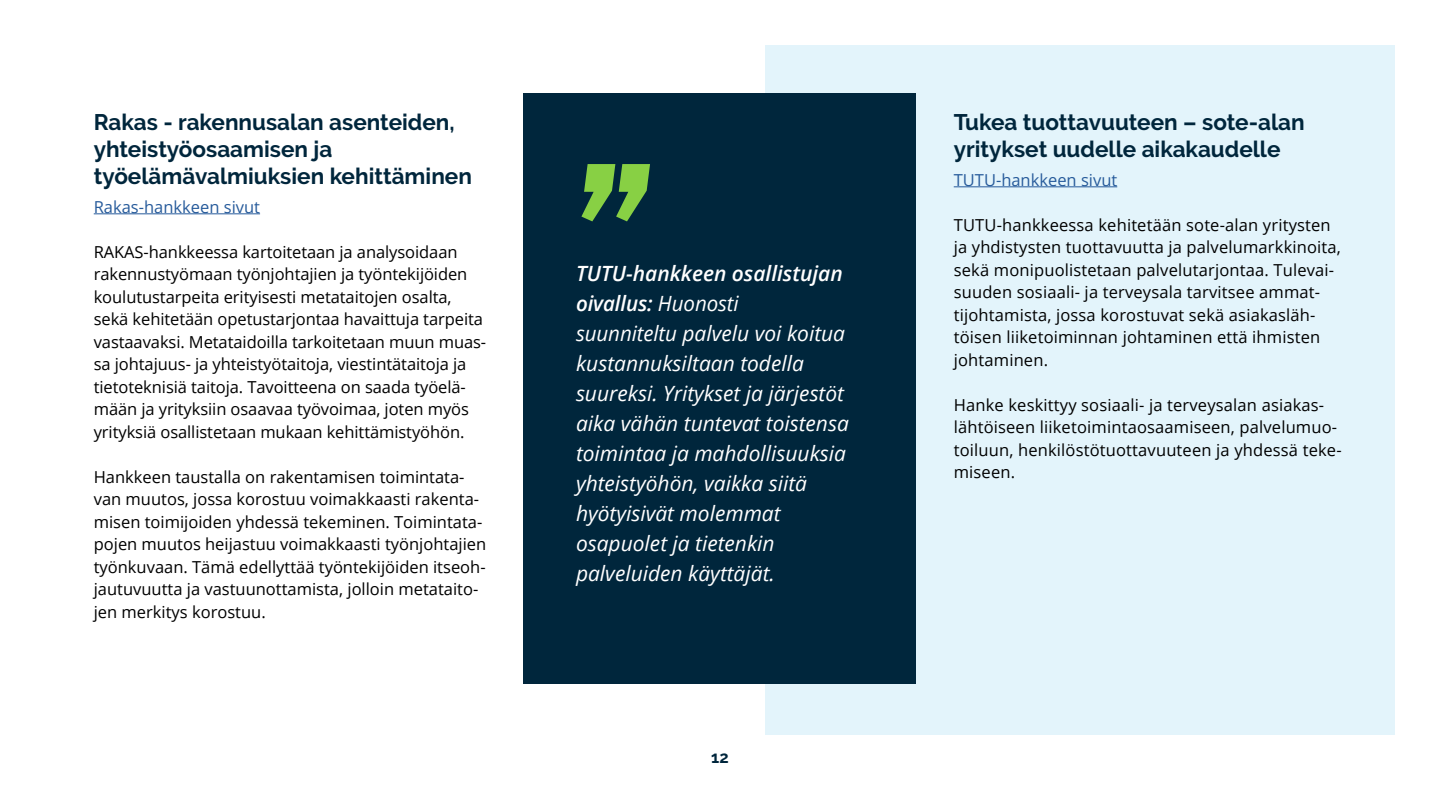
<style>
.page{position:relative;width:1440px;height:810px;background:#fff}
.page>*{position:absolute;margin:0;border:0;box-sizing:border-box;transform-origin:0 0}
.Väliotsikko_2{font:700 22.5px/27px "Raleway";color:#00263c}
.Lainaus_valkoinen{font:italic 21px/30px "Open Sans";color:#fff}
.Leipis{font:16.5px/22.5px "Open Sans";color:#000}
.Leipis-2{font:16.5px "Open Sans";color:#275b9b}
.t1{font:700 16.5px "Raleway";color:#00263c}
.s1{font-weight:600}
</style>
<div class="page">
<div style="left:765px;top:45px;width:630px;height:690px;background:#e3f4fb"></div>
<div style="left:524px;top:94px;width:392px;height:590px;background:#00263c"></div>
<svg style="left:581px;top:164px;width:69px;height:57px"></svg>
<hr style="left:94px;top:213px;width:166px;height:1px;background:#275b9b">
<hr style="left:954px;top:186px;width:163px;height:1px;background:#275b9b">
<h3 class="Väliotsikko_2" style="left:94px;top:109px;width:380px">Rakas - rakennusalan asenteiden, yhteistyöosaamisen ja työelämävalmiuksien kehittäminen</h3>
<p class="Leipis-2" style="left:94px;top:195px;width:168px">Rakas-hankkeen sivut</p>
<p class="Leipis" style="left:94px;top:240px;width:394px">RAKAS-hankkeessa kartoitetaan ja analysoidaan rakennustyömaan työnjohtajien ja työntekijöiden koulutustarpeita erityisesti metataitojen osalta, sekä kehitetään opetustarjontaa havaittuja tarpeita vastaavaksi. Metataidoilla tarkoitetaan muun muas&shy;sa johtajuus- ja yhteistyötaitoja, viestintätaitoja ja tietoteknisiä taitoja. Tavoitteena on saada työelä&shy;mään ja yrityksiin osaavaa työvoimaa, joten myös yrityksiä osallistetaan mukaan kehittämistyöhön.</p>
<p class="Leipis" style="left:94px;top:465px;width:394px">Hankkeen taustalla on rakentamisen toimintata&shy;van muutos, jossa korostuu voimakkaasti rakenta&shy;misen toimijoiden yhdessä tekeminen. Toimintata&shy;pojen muutos heijastuu voimakkaasti työnjohtajien työnkuvaan. Tämä edellyttää työntekijöiden itseoh&shy;jautuvuutta ja vastuunottamista, jolloin metataito&shy;jen merkitys korostuu.</p>
<p class="Lainaus_valkoinen" style="left:576px;top:258px;width:274px"><span class="s1">TUTU-hankkeen osallistujan oivallus:</span> Huonosti<br>suunniteltu palvelu voi koitua kustannuksiltaan todella suureksi. Yritykset ja järjestöt aika vähän tuntevat toistensa toimintaa ja mahdollisuuksia yhteistyöhön, vaikka siitä hyötyisivät molemmat osapuolet ja tietenkin palveluiden käyttäjät.</p>
<p class="t1" style="left:711px;top:747px;width:19px">12</p>
<h3 class="Väliotsikko_2" style="left:954px;top:109px;width:352px">Tukea tuottavuuteen – sote-alan yritykset uudelle aikakaudelle</h3>
<p class="Leipis-2" style="left:954px;top:168px;width:165px">TUTU-hankkeen sivut</p>
<p class="Leipis" style="left:954px;top:213px;width:389px">TUTU-hankkeessa kehitetään sote-alan yritysten ja yhdistysten tuottavuutta ja palvelumarkkinoita, sekä monipuolistetaan palvelutarjontaa. Tulevai&shy;suuden sosiaali- ja terveysala tarvitsee ammat&shy;tijohtamista, jossa korostuvat sekä asiakasläh&shy;töisen liiketoiminnan johtaminen että ihmisten johtaminen.</p>
<p class="Leipis" style="left:954px;top:393px;width:389px">Hanke keskittyy sosiaali- ja terveysalan asiakas&shy;lähtöiseen liiketoimintaosaamiseen, palvelumuo&shy;toiluun, henkilöstötuottavuuteen ja yhdessä teke&shy;miseen.</p>
</div>
